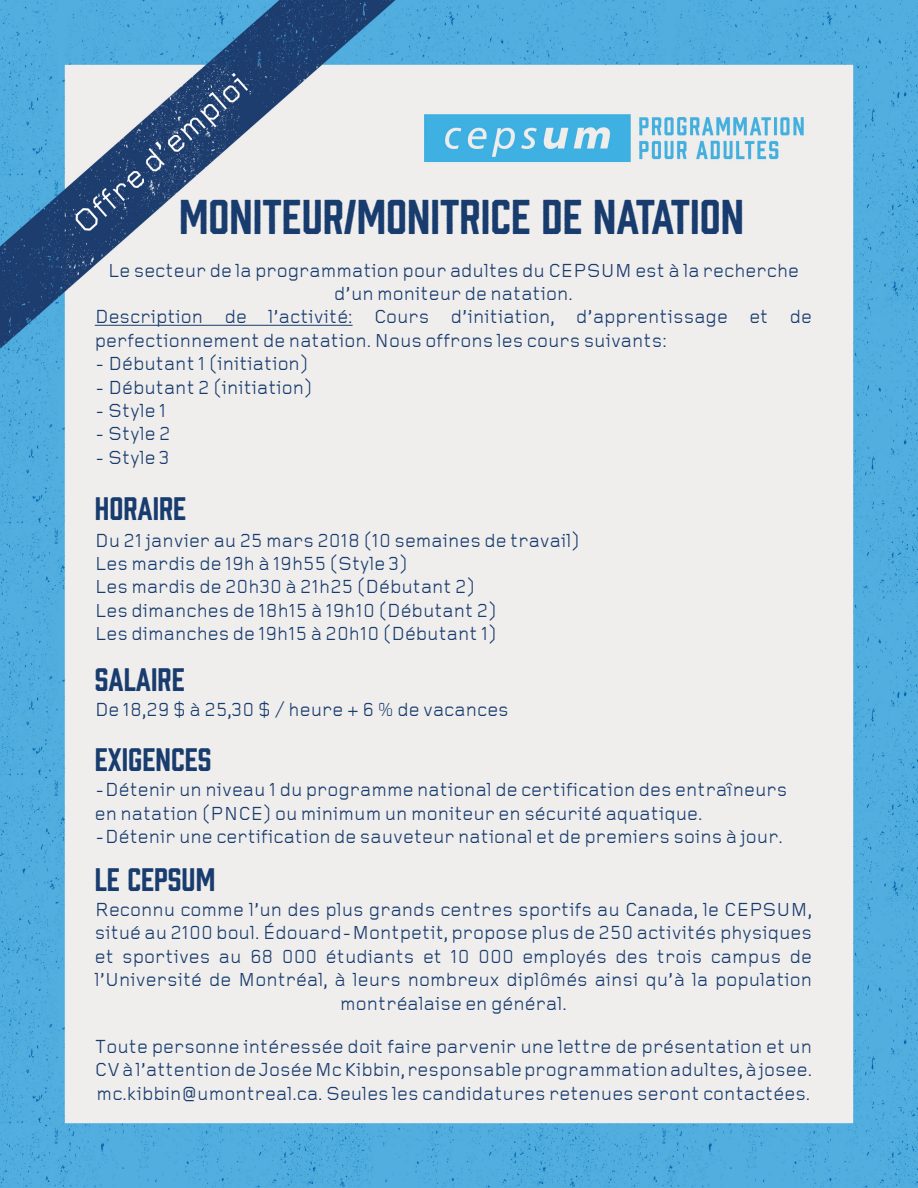
<style>
.page{position:relative;width:918px;height:1188px;background:#fff}
.page>*{position:absolute;margin:0;border:0;box-sizing:border-box;transform-origin:0 0}
.t1{font:45px "Prohibition Rough";color:#193c6f}
.t2{font:30px "Prohibition Rough";color:#193c6f}
.t3{font:19.5px/23.4px "Gridnik";color:#193c6f;text-align:justify}
</style>
<div class="page">
<img style="left:0;top:0;width:918px;height:1188px">
<hr style="left:95px;top:325px;width:258px;height:1px;background:#193c6f">
<p class="t1" style="left:179px;top:185px;width:566px">MONITEUR/MONITRICE DE NATATION</p>
<p class="t3" style="left:108px;top:260px;width:693px">Le secteur de la programmation pour adultes du CEPSUM est à la recherche</p>
<p class="t3" style="left:334px;top:283px;width:240px">d’un moniteur de natation.</p>
<p class="t3" style="left:95px;top:307px;width:719px">Description de l’activité: Cours d’initiation, d’apprentissage et de perfectionnement de natation. Nous offrons les cours suivants:</p>
<p class="t3" style="left:95px;top:353px;width:215px">- Débutant 1 (initiation)</p>
<p class="t3" style="left:95px;top:377px;width:219px">- Débutant 2 (initiation)</p>
<p class="t3" style="left:95px;top:400px;width:73px">- Style 1</p>
<p class="t3" style="left:95px;top:424px;width:77px">- Style 2</p>
<p class="t3" style="left:95px;top:447px;width:76px">- Style 3</p>
<p class="t2" style="left:95px;top:488px;width:93px">HORAIRE</p>
<p class="t3" style="left:95px;top:530px;width:487px">Du 21 janvier au 25 mars 2018 (10 semaines de travail)</p>
<p class="t3" style="left:95px;top:553px;width:314px">Les mardis de 19h à 19h55 (Style 3)</p>
<p class="t3" style="left:95px;top:577px;width:382px">Les mardis de 20h30 à 21h25 (Débutant 2)</p>
<p class="t3" style="left:95px;top:600px;width:403px">Les dimanches de 18h15 à 19h10 (Débutant 2)</p>
<p class="t3" style="left:95px;top:623px;width:403px">Les dimanches de 19h15 à 20h10 (Débutant 1)</p>
<p class="t2" style="left:95px;top:659px;width:92px">SALAIRE</p>
<p class="t3" style="left:95px;top:699px;width:416px">De 18,29 $ à 25,30 $ / heure + 6 % de vacances</p>
<p class="t2" style="left:95px;top:739px;width:118px">EXIGENCES</p>
<p class="t3" style="left:95px;top:780px;width:694px">-Détenir un niveau 1 du programme national de certification des entraîneurs</p>
<p class="t3" style="left:95px;top:803px;width:609px">en natation (PNCE) ou minimum un moniteur en sécurité aquatique.</p>
<p class="t3" style="left:95px;top:826px;width:690px">-Détenir une certification de sauveteur national et de premiers soins à jour.</p>
<p class="t2" style="left:95px;top:858px;width:122px">LE CEPSUM</p>
<p class="t3" style="left:95px;top:899px;width:719px;text-align:center">Reconnu comme l’un des plus grands centres sportifs au Canada, le CEPSUM, situé au 2100 boul. Édouard-Montpetit, propose plus de 250 activités physiques et sportives au 68 000 étudiants et 10 000 employés des trois campus de l’Université de Montréal, à leurs nombreux diplômés ainsi qu’à la population montréalaise en général.</p>
<p class="t3" style="left:95px;top:1036px;width:719px">Toute personne intéressée doit faire parvenir une lettre de présentation et un CV à l’attention de Josée Mc Kibbin, responsable programmation adultes, à josee. mc.kibbin@umontreal.ca. Seules les candidatures retenues seront contactées.</p>
</div>
